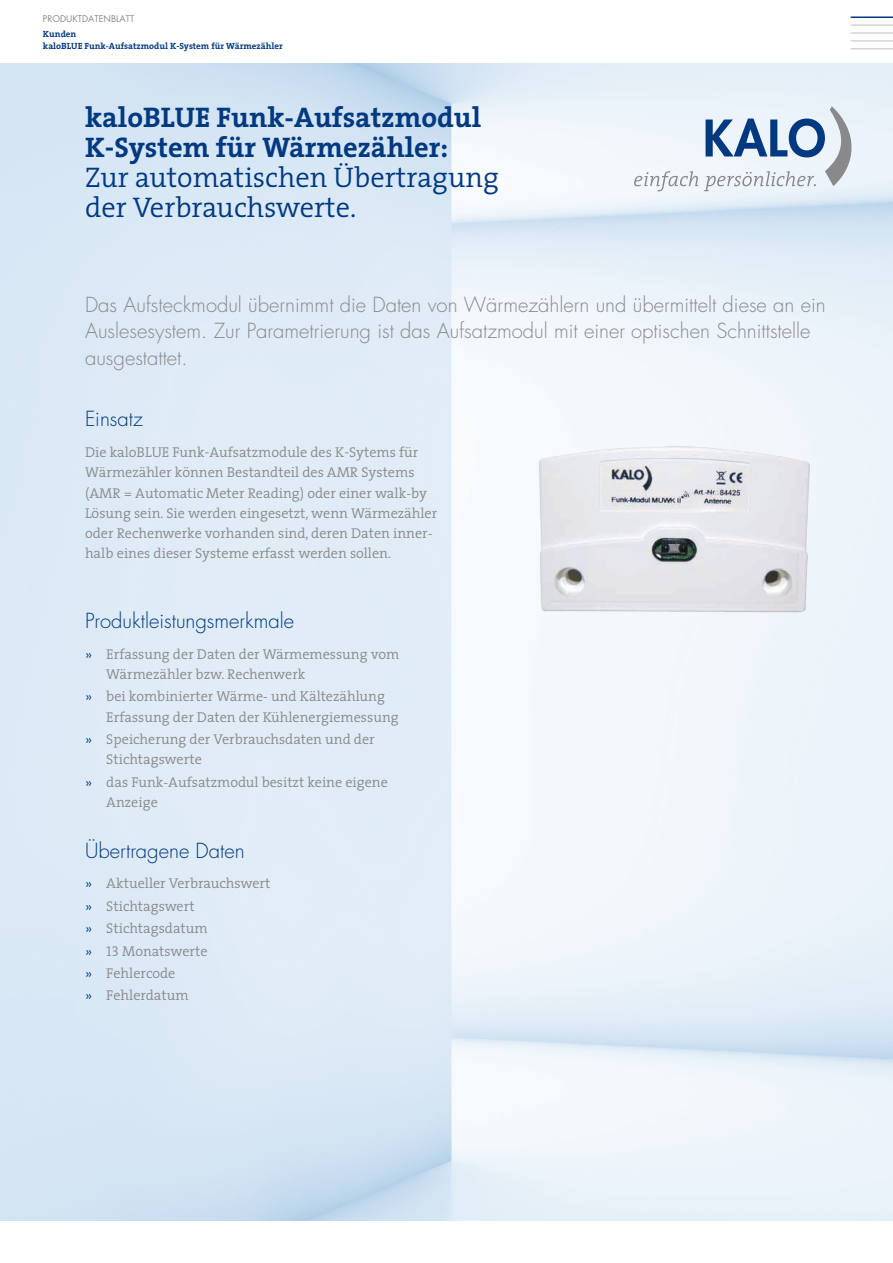
<style>
.page{position:relative;width:893px;height:1263px;background:#fff}
.page>*{position:absolute;margin:0;border:0;box-sizing:border-box;transform-origin:0 0}
.t1{font:300 28.5px/30px "The Serif";color:#003980}
.t2{font:300 20.25px/26.2px "Futura LT";color:#89898b}
.t3{font:300 20.25px "Futura LT";color:#003980}
.t4{font:300 14.25px/20.2px "The Serif";color:#89898b}
.t5{font:300 14.25px/20.1px "The Serif B W4";color:#89898b}
.t6{font:700 9px/12px "The Serif";color:#003980}
.t7{font:9px "Futura LT";color:#89898b}
.s1{font-family:"The Serif B W7"}
.s2{font-weight:700}
.s3{font-family:"The Serif B W7";font-weight:700}
.s4{font-family:"The Serif"}
.s5{color:#003980}
.s6{font-family:"The Serif Semi Light Caps";font-weight:400}
</style>
<div class="page">
<svg style="left:634px;top:171px;width:64px;height:20px"></svg>
<svg style="left:704px;top:106px;width:155px;height:85px;background:#bccadb"></svg>
<img style="left:521px;top:434px;width:300px;height:191px">
<hr style="left:851px;top:40px;width:42px;height:2px;background:#d5d4d5">
<hr style="left:851px;top:48px;width:42px;height:2px;background:#d5d4d5">
<hr style="left:851px;top:24px;width:42px;height:2px;background:#d5d4d5">
<hr style="left:851px;top:16px;width:42px;height:2px;background:#003980">
<hr style="left:851px;top:32px;width:42px;height:2px;background:#d5d4d5">
<p class="t7" style="left:43px;top:13px;width:93px">PRODUKTDATENBLATT</p>
<p class="t6" style="left:43px;top:28px;width:241px">Kunden<br>kaloBLUE Funk-Aufsatzmodul <span class="s1">K-System f</span>ür Wärmezähler</p>
<h1 class="t1" style="left:85px;top:101px;width:415px"><span class="s2">kaloBLUE Funk-Aufsatzmodul<br></span><span class="s3">K-System</span> <span class="s2">für Wärmezähler:<br></span>Zur automatischen Übertragung der Verbrauchswerte.</h1>
<h2 class="t2" style="left:85px;top:292px;width:742px">Das Aufsteckmodul übernimmt die Daten von Wärmezählern und übermittelt diese an ein<br>Auslesesystem. Zur Parametrierung ist das Aufsatzmodul mit einer optischen Schnittstelle ausgestattet.</h2>
<h2 class="t3" style="left:85px;top:407px;width:59px">Einsatz</h2>
<p class="t5" style="left:85px;top:442px;width:335px">Die kaloBLUE Funk-Aufsatzmodule des K-Sytems für<br>Wärmezähler können Bestandteil <span class="s4">des AMR Systems</span></p>
<p class="t4" style="left:85px;top:482px;width:354px">(AMR = Automatic Meter Reading) oder einer walk-by Lösung sein. Sie werden eingesetzt, wenn Wärmezähler oder Rechenwerke vorhanden sind, deren Daten inner&shy;halb eines dieser Systeme erfasst werden sollen.</p>
<h2 class="t3" style="left:85px;top:608px;width:211px">Produktleistungsmerkmale</h2>
<p class="t4" style="left:106px;top:643px;width:295px;text-indent:-21px"><span class="s5">»</span> Erfassung der Daten der Wärmemessung vom<br>Wärmezähler bzw. Rechenwerk</p>
<p class="t4" style="left:106px;top:686px;width:294px;text-indent:-21px"><span class="s5">»</span> bei kombinierter Wärme- und Kältezählung<br>Erfassung der Daten der Kühlenergiemessung</p>
<p class="t4" style="left:106px;top:728px;width:270px;text-indent:-21px"><span class="s5">»</span> Speicherung der Verbrauchsdaten und der<br>Stichtagswerte</p>
<p class="t4" style="left:106px;top:771px;width:283px;text-indent:-21px"><span class="s5">»</span> das Funk-Aufsatzmodul besitzt keine eigene<br>Anzeige</p>
<h2 class="t3" style="left:85px;top:838px;width:161px">Übertragene Daten</h2>
<p class="t4" style="left:85px;top:872px;width:187px;line-height:22.4px"><span class="s5">»</span> Aktueller Verbrauchswert <span class="s5">»</span> Stichtagswert<br><span class="s5">»</span> Stichtagsdatum<br><span class="s5">»</span> <span class="s6">13</span> Monatswerte<br><span class="s5">»</span> Fehlercode<br><span class="s5">»</span> Fehlerdatum</p>
</div>
